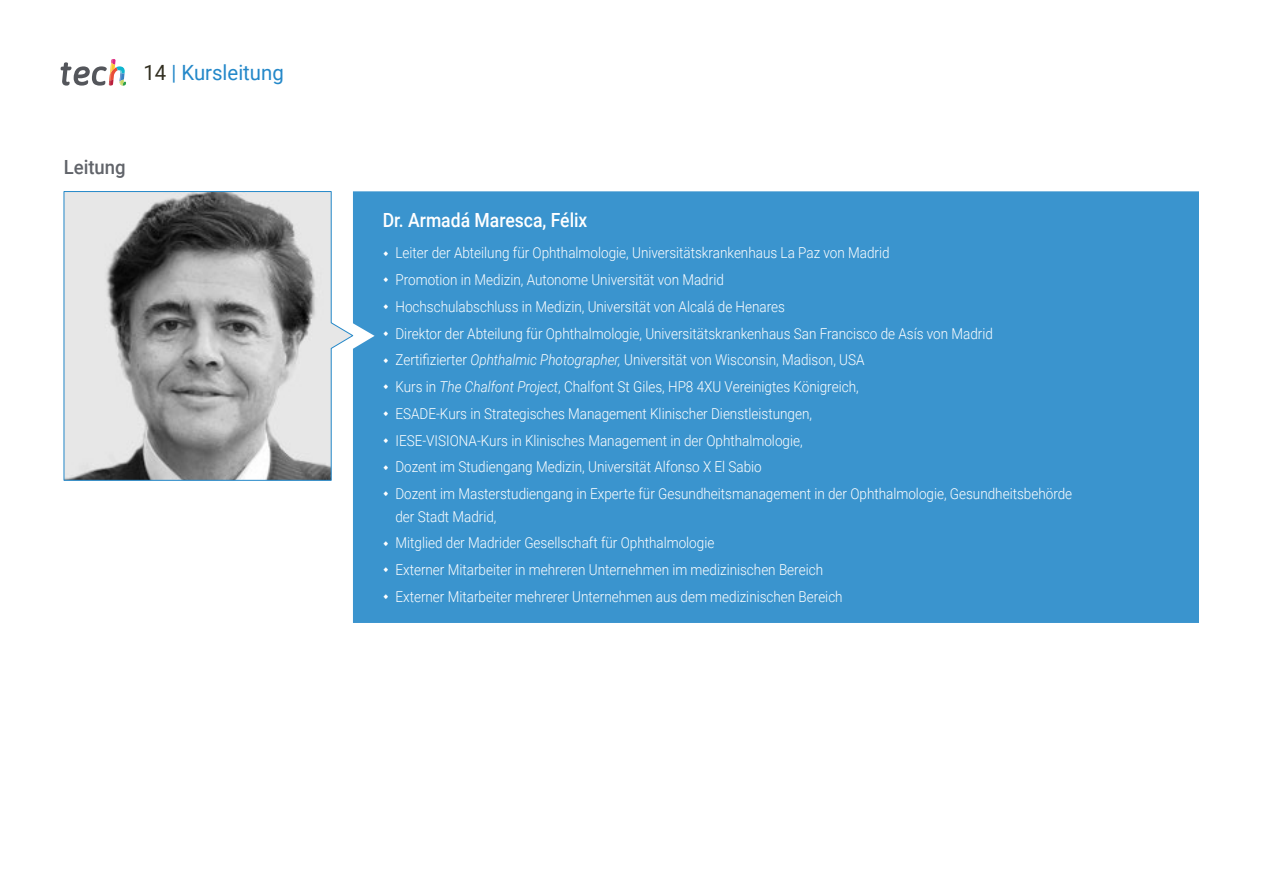
<style>
.page{position:relative;width:1263px;height:893px;background:#fff}
.page>*{position:absolute;margin:0;border:0;box-sizing:border-box;transform-origin:0 0}
.t1{font:21px "Roboto";color:#2488c9}
.t2{font:500 19.5px "Roboto";color:#fff;scale:.9 1}
.t3{font:500 19.5px "Roboto";color:#61646a;scale:.95 1}
.t4{font:300 15px/26.7px "Roboto";color:#fff;scale:.9 1}
.s1{color:#312e20}
.s2{font-style:italic}
</style>
<div class="page">
<svg style="left:61px;top:59px;width:65px;height:27px"></svg>
<div style="left:353px;top:191px;width:846px;height:432px;background:#3a94ce"></div>
<svg style="left:64px;top:191px;width:289px;height:290px;background:#acadae"></svg>
<svg style="left:384px;top:251px;width:4px;height:5px"></svg>
<svg style="left:384px;top:277px;width:4px;height:5px"></svg>
<svg style="left:384px;top:304px;width:4px;height:5px"></svg>
<svg style="left:384px;top:331px;width:4px;height:5px"></svg>
<svg style="left:384px;top:358px;width:4px;height:5px"></svg>
<svg style="left:384px;top:384px;width:4px;height:5px"></svg>
<svg style="left:384px;top:411px;width:4px;height:5px"></svg>
<svg style="left:384px;top:438px;width:4px;height:5px"></svg>
<svg style="left:384px;top:465px;width:4px;height:5px"></svg>
<svg style="left:384px;top:491px;width:4px;height:5px"></svg>
<svg style="left:384px;top:541px;width:4px;height:5px"></svg>
<svg style="left:384px;top:567px;width:4px;height:5px"></svg>
<svg style="left:384px;top:594px;width:4px;height:5px"></svg>
<h1 class="t1" style="left:144px;top:57px;width:142px"><span class="s1">14</span> | Kursleitung</h1>
<h2 class="t3" style="left:64px;top:154px;width:67px">Leitung</h2>
<h2 class="t2" style="left:383px;top:206px;width:229px">Dr. Armadá Maresca, Félix</h2>
<p class="t4" style="left:395px;top:239px;width:753px">Leiter der Abteilung für Ophthalmologie, Universitätskrankenhaus La Paz von Madrid<br>Promotion in Medizin, Autonome Universität von Madrid<br>Hochschulabschluss in Medizin, Universität von Alcalá de Henares<br>Direktor der Abteilung für Ophthalmologie, Universitätskrankenhaus San Francisco de Asís von Madrid<br>Zertifizierter <span class="s2">Ophthalmic Photographer,</span> Universität von Wisconsin, Madison, USA<br>Kurs in <span class="s2">The Chalfont Project</span>, Chalfont St Giles, HP8 4XU Vereinigtes Königreich,<br>ESADE-Kurs in Strategisches Management Klinischer Dienstleistungen,<br>IESE-VISIONA-Kurs in Klinisches Management in der Ophthalmologie,<br>Dozent im Studiengang Medizin, Universität Alfonso X El Sabio<br>Dozent im Masterstudiengang in Experte für Gesundheitsmanagement in der Ophthalmologie, Gesundheitsbehörde</p>
<p class="t4" style="left:395px;top:502px;width:498px">der Stadt Madrid,<br>Mitglied der Madrider Gesellschaft für Ophthalmologie<br>Externer Mitarbeiter in mehreren Unternehmen im medizinischen Bereich Externer Mitarbeiter mehrerer Unternehmen aus dem medizinischen Bereich</p>
</div>
